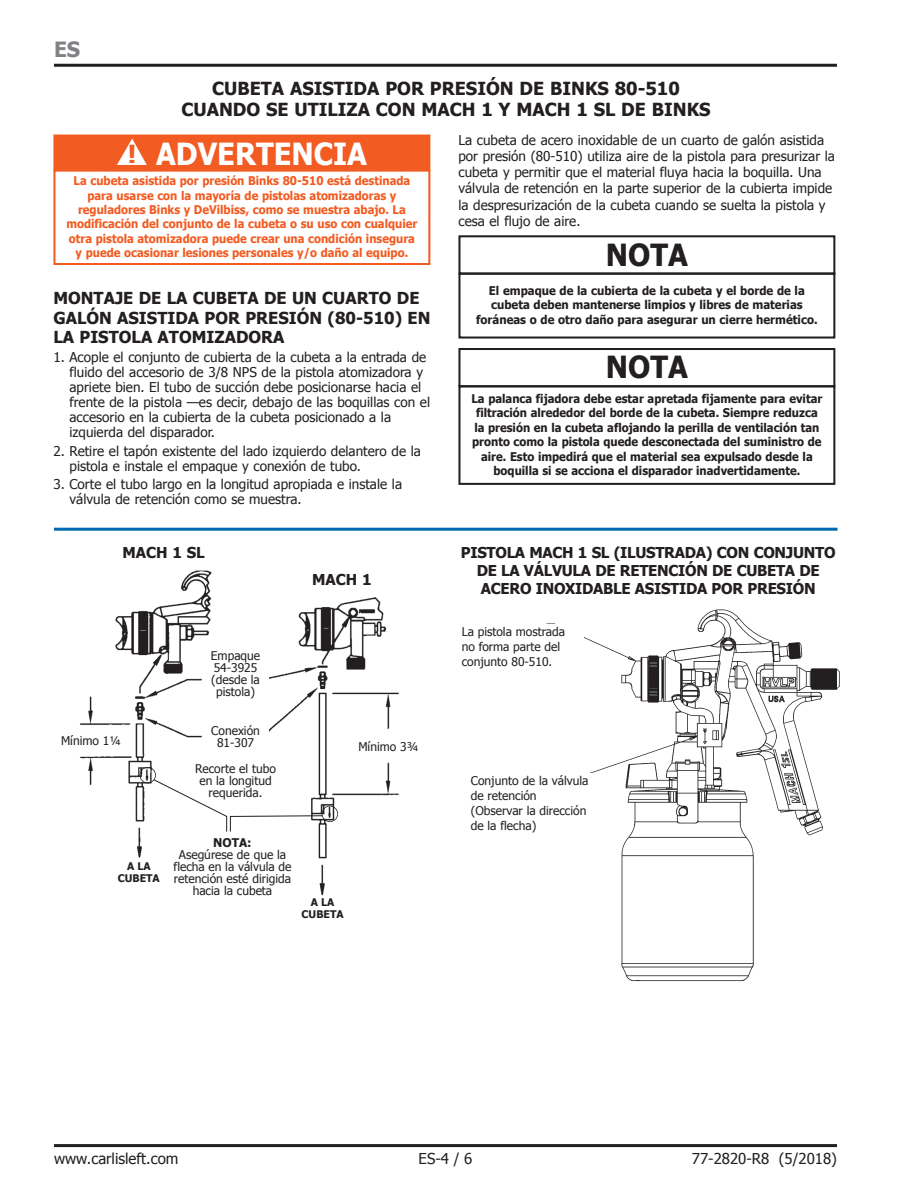
<style>
.page{position:relative;width:918px;height:1188px;background:#fff}
.page>*{position:absolute;margin:0;border:0;box-sizing:border-box;transform-origin:0 0}
.t1{font:700 30.45px "Tahoma";color:#fff;scale:.95 1}
.t2{font:700 30.45px "Tahoma";color:#231f20;scale:.95 1}
.t3{font:700 24.75px "Tahoma";color:#f25b21}
.t4{font:700 21px "Tahoma";color:#808285}
.t5{font:700 18px/21.6px "Tahoma";color:#231f20;text-align:center}
.t6{font:700 16.5px/19.5px "Tahoma";color:#231f20}
.t7{font:700 15px/18px "Tahoma";letter-spacing:-.02em;color:#231f20;text-align:center}
.t8{font:15px "Tahoma";color:#231f20}
.t9{font:13.5px/15px "Tahoma";color:#231f20}
.t10{font:700 12px/14.4px "Tahoma";color:#231f20;text-align:center;scale:.94 1}
.t11{font:700 12px/14.4px "Tahoma";color:#f25b21;text-align:center;scale:.94 1}
.t12{font:12px/12px "Tahoma";color:#231f20;text-align:center}
.t13{font:700 12px/14.4px "Tahoma";color:#231f20;text-align:center;scale:.95 1}
.t14{font:700 10.5px/12px "Tahoma";color:#231f20;text-align:center}
.s1{font-weight:700}
</style>
<div class="page">
<hr style="left:54px;top:64px;width:783px;height:3px;background:#231f20">
<hr style="left:54px;top:1144px;width:783px;height:3px;background:#231f20">
<div style="left:53px;top:170px;width:377px;height:95px;border:2px solid #f25b21"></div>
<div style="left:54px;top:136px;width:375px;height:34px;background:#f25b21"></div>
<svg style="left:117px;top:139px;width:30px;height:26px"></svg>
<div style="left:53px;top:135px;width:377px;height:36px;border:2px solid #f25b21"></div>
<div style="left:458px;top:273px;width:377px;height:66px;border:2px solid #231f20"></div>
<div style="left:458px;top:235px;width:377px;height:40px;border:2px solid #231f20"></div>
<div style="left:458px;top:385px;width:377px;height:100px;border:2px solid #231f20"></div>
<div style="left:458px;top:348px;width:377px;height:39px;border:2px solid #231f20"></div>
<img style="left:546px;top:609px;width:294px;height:373px">
<hr style="left:54px;top:528px;width:784px;height:3px;background:#0168b3">
<div style="left:468px;top:773px;width:135px;height:86px;background:#fff"></div>
<div style="left:458px;top:624px;width:126px;height:47px;background:#fff"></div>
<img style="left:80px;top:570px;width:319px;height:326px">
<svg style="left:153px;top:779px;width:170px;height:53px"></svg>
<div style="left:140px;top:767px;width:16px;height:16px;border:2px solid #231f20;border-radius:50%"></div>
<div style="left:322px;top:806px;width:16px;height:16px;border:2px solid #231f20;border-radius:50%"></div>
<div style="left:356px;top:734px;width:65px;height:25px;background:#fff"></div>
<div style="left:59px;top:728px;width:65px;height:25px;background:#fff"></div>
<div style="left:203px;top:649px;width:65px;height:49px;background:#fff"></div>
<div style="left:203px;top:720px;width:65px;height:33px;background:#fff"></div>
<div style="left:174px;top:838px;width:117px;height:57px;background:#fff"></div>
<div style="left:105px;top:862px;width:68px;height:31px;background:#fff"></div>
<h3 class="t4" style="left:54px;top:35px;width:28px">ES</h3>
<p class="t5" style="left:181px;top:76px;width:531px">CUBETA ASISTIDA POR PRESIÓN DE BINKS 80-510<br>CUANDO SE UTILIZA CON MACH 1 Y MACH 1 SL DE BINKS</p>
<p class="t9" style="left:458px;top:131px;width:378px;line-height:16.2px">La cubeta de acero inoxidable de un cuarto de galón asistida por presión (80-510) utiliza aire de la pistola para presurizar la cubeta y permitir que el material fluya hacia la boquilla. Una válvula de retención en la parte superior de la cubierta impide la despresurización de la cubeta cuando se suelta la pistola y cesa el flujo de aire.</p>
<p class="t3" style="left:128px;top:137px;width:10px">!</p>
<p class="t1" style="left:156px;top:133px;width:223px">ADVERTENCIA</p>
<p class="t11" style="left:66px;top:173px;width:375px">La cubeta asistida por presión Binks 80-510 está destinada para usarse con la mayoría de pistolas atomizadoras y reguladores Binks y DeVilbiss, como se muestra abajo. La modificación del conjunto de la cubeta o su uso con cualquier otra pistola atomizadora puede crear una condición insegura y puede ocasionar lesiones personales y/o daño al equipo.</p>
<p class="t2" style="left:606px;top:233px;width:88px">NOTA</p>
<p class="t6" style="left:53px;top:287px;width:378px">MONTAJE DE LA CUBETA DE UN CUARTO DE<br>GALÓN ASISTIDA POR PRESIÓN (80-510) EN<br>LA PISTOLA ATOMIZADORA</p>
<p class="t9" style="left:70px;top:349px;width:362px;text-indent:-16px">1. Acople el conjunto de cubierta de la cubeta a la entrada de fluido del accesorio de 3/8 NPS de la pistola atomizadora y apriete bien. El tubo de succión debe posicionarse hacia el frente de la pistola —es decir, debajo de las boquillas con el accesorio en la cubierta de la cubeta posicionado a la izquierda del disparador.</p>
<p class="t9" style="left:70px;top:443px;width:353px;text-indent:-16px">2. Retire el tapón existente del lado izquierdo delantero de la pistola e instale el empaque y conexión de tubo.</p>
<p class="t9" style="left:70px;top:476px;width:334px;text-indent:-16px">3. Corte el tubo largo en la longitud apropiada e instale la válvula de retención como se muestra.</p>
<p class="t7" style="left:122px;top:543px;width:84px">MACH 1 SL</p>
<p class="t7" style="left:312px;top:569px;width:61px">MACH 1</p>
<p class="t12" style="left:61px;top:734px;width:62px">Mínimo 1¼</p>
<p class="t14" style="left:118px;top:860px;width:44px">A LA<br>CUBETA</p>
<p class="t12" style="left:211px;top:649px;width:51px">Empaque<br>54-3925 (desde la pistola)</p>
<p class="t12" style="left:211px;top:724px;width:50px">Conexión<br>81-307</p>
<p class="t12" style="left:195px;top:762px;width:82px">Recorte el tubo en la longitud requerida.</p>
<p class="t12" style="left:174px;top:836px;width:119px"><span class="s1">NOTA:<br></span>Asegúrese de que la flecha en la válvula de retención esté dirigida hacia la cubeta</p>
<p class="t14" style="left:302px;top:896px;width:44px">A LA<br>CUBETA</p>
<p class="t12" style="left:358px;top:740px;width:62px">Mínimo 3¾</p>
<p class="t13" style="left:476px;top:283px;width:361px">El empaque de la cubierta de la cubeta y el borde de la cubeta deben mantenerse limpios y libres de materias foráneas o de otro daño para asegurar un cierre hermético.</p>
<p class="t2" style="left:606px;top:346px;width:88px">NOTA</p>
<p class="t10" style="left:472px;top:391px;width:375px">La palanca fijadora debe estar apretada fijamente para evitar filtración alrededor del borde de la cubeta. Siempre reduzca la presión en la cubeta aflojando la perilla de ventilación tan pronto como la pistola quede desconectada del suministro de aire. Esto impedirá que el material sea expulsado desde la boquilla si se acciona el disparador inadvertidamente.</p>
<p class="t7" style="left:461px;top:543px;width:376px">PISTOLA MACH 1 SL (ILUSTRADA) CON CONJUNTO<br>DE LA VÁLVULA DE RETENCIÓN DE CUBETA DE<br>ACERO INOXIDABLE ASISTIDA POR PRESIÓN</p>
<p class="t12" style="left:462px;top:624px;width:105px;line-height:15px;text-align:left">La pistola mostrada no forma parte del conjunto 80-510.</p>
<p class="t12" style="left:471px;top:773px;width:119px;line-height:15px;text-align:left">Conjunto de la válvula de retención</p>
<p class="t12" style="left:471px;top:803px;width:117px;line-height:15px;text-align:left">(Observar la dirección de la flecha)</p>
<p class="t8" style="left:54px;top:1148px;width:126px">www.carlisleft.com</p>
<p class="t8" style="left:419px;top:1148px;width:55px">ES-4 / 6</p>
<p class="t8" style="left:692px;top:1148px;width:147px">77-2820-R8 (5/2018)</p>
</div>
